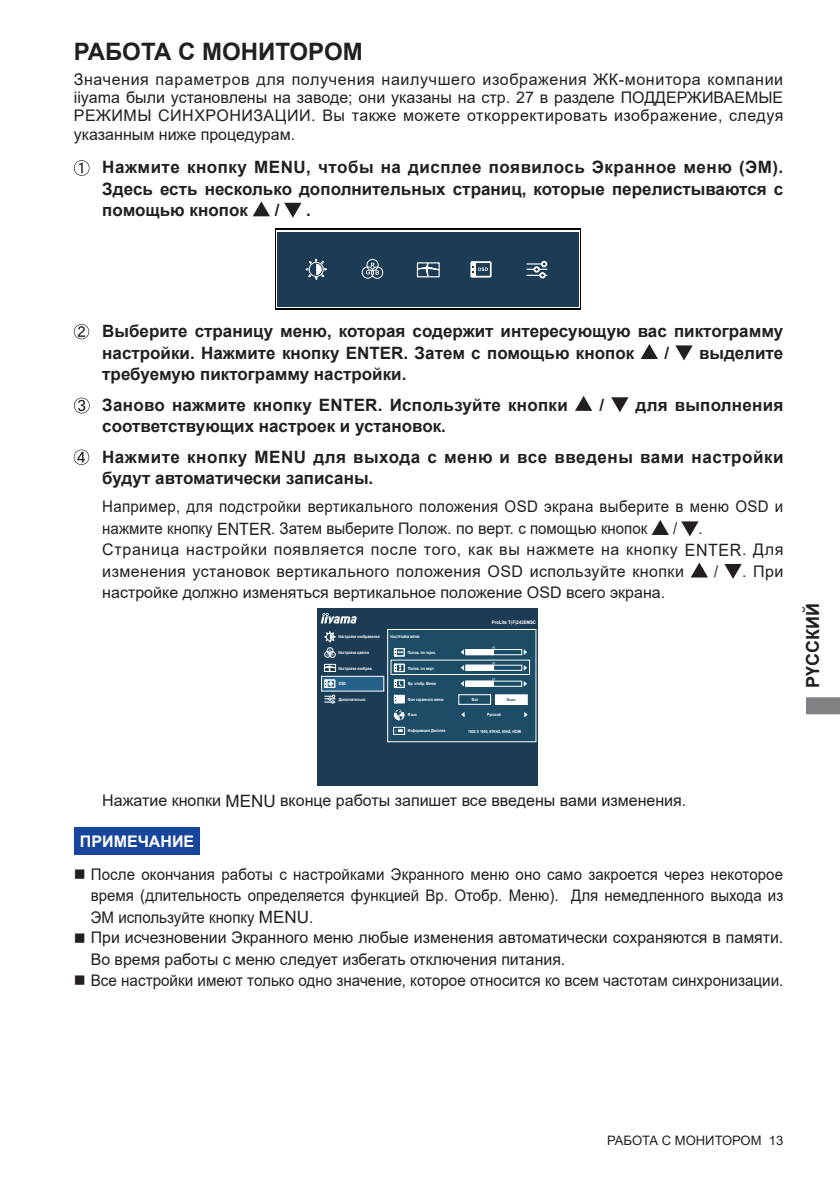
<style>
.page{position:relative;width:840px;height:1191px;background:#fff}
.page>*{position:absolute;margin:0;border:0;box-sizing:border-box;transform-origin:0 0}
.t1{font:700 24px "Arial";color:#231f20}
.t2{font:700 18px "Arial";color:#231f20}
.t3{font:700 17px/21.4px "Arial";color:#231f20}
.t4{font:700 17px/21.8px "Arial";letter-spacing:.03em;color:#231f20}
.t5{font:16px/18.4px "Arial";color:#231f20;text-align:justify}
.t6{font:16px/21.6px "Arial";color:#231f20;text-align:justify;scale:.94 1}
.t7{font:16px/21.2px "Arial";letter-spacing:.025em;color:#231f20;scale:.94 1}
.t8{font:16px "Arial";color:#231f20;scale:.95 1}
.t9{font:700 16px "Arial";color:#fff}
.t10{font:16px "Arial";color:#231f20;scale:.92 1}
.t11{font:13px "Arial";color:#231f20}
.t12{font:700 4.8px "Arial";color:#fff;scale:.9 1}
.t13{font:700 4.2px "Arial";color:#fff;scale:.8 1}
.t14{font:700 4px "Arial";color:#1d4c67;scale:.8 1}
.s1{font-size:17px}
</style>
<div class="page">
<svg style="left:806px;top:697px;width:33px;height:17px"></svg>
<div style="left:74px;top:827px;width:126px;height:28px;background:#18469d"></div>
<svg style="left:74px;top:160px;width:15px;height:16px"></svg>
<svg style="left:253px;top:201px;width:17px;height:15px"></svg>
<svg style="left:284px;top:203px;width:17px;height:15px"></svg>
<svg style="left:74px;top:324px;width:15px;height:15px"></svg>
<svg style="left:640px;top:344px;width:17px;height:15px"></svg>
<svg style="left:675px;top:345px;width:17px;height:15px"></svg>
<svg style="left:74px;top:398px;width:15px;height:15px"></svg>
<svg style="left:575px;top:396px;width:17px;height:15px"></svg>
<svg style="left:611px;top:397px;width:17px;height:15px"></svg>
<svg style="left:651px;top:520px;width:17px;height:15px"></svg>
<svg style="left:681px;top:521px;width:17px;height:15px"></svg>
<svg style="left:691px;top:562px;width:16px;height:15px"></svg>
<svg style="left:724px;top:564px;width:17px;height:15px"></svg>
<svg style="left:74px;top:449px;width:15px;height:16px"></svg>
<div style="left:275px;top:228px;width:305px;height:82px;background:#030303"></div>
<div style="left:276px;top:230px;width:303px;height:78px;background:linear-gradient(to right,#1b3c54,#1b3c54)"></div>
<div style="left:277px;top:232px;width:301px;height:74px;background:#1b3c54"></div>
<svg style="left:305px;top:258px;width:22px;height:22px"></svg>
<div style="left:366px;top:259px;width:12px;height:12px;border:1px solid #fff;border-radius:50%"></div>
<div style="left:361px;top:266px;width:12px;height:12px;border:1px solid #fff;border-radius:50%"></div>
<div style="left:371px;top:267px;width:12px;height:11px;border:1px solid #fff;border-radius:50%"></div>
<svg style="left:366px;top:263px;width:13px;height:12px"></svg>
<div style="left:475px;top:262px;width:15px;height:14px;border:1px solid #fff"></div>
<div style="left:470px;top:261px;width:21px;height:16px;border:2px solid #fff"></div>
<div style="left:471px;top:262px;width:4px;height:15px;border:1px solid #fff"></div>
<svg style="left:472px;top:266px;width:15px;height:6px"></svg>
<div style="left:540px;top:261px;width:7px;height:6px;border:2px solid #fff;border-radius:50%"></div>
<svg style="left:526px;top:263px;width:20px;height:15px"></svg>
<svg style="left:417px;top:263px;width:22px;height:15px"></svg>
<div style="left:317px;top:608px;width:221px;height:177px;background:#1b3c54"></div>
<div style="left:387px;top:629px;width:148px;height:112px;background:#1d4c67"></div>
<div style="left:387px;top:629px;width:149px;height:113px;border:1px solid #fff"></div>
<svg style="left:320px;top:613px;width:36px;height:10px"></svg>
<div style="left:321px;top:676px;width:62px;height:15px;background:#246087"></div>
<div style="left:321px;top:676px;width:63px;height:15px;border:1px solid #fff"></div>
<div style="left:324px;top:664px;width:11px;height:8px;border:1px solid #fff"></div>
<svg style="left:324px;top:664px;width:11px;height:7px"></svg>
<svg style="left:324px;top:631px;width:11px;height:26px"></svg>
<div style="left:465px;top:649px;width:28px;height:5px;background:#fff"></div>
<div style="left:465px;top:649px;width:56px;height:6px;border:1px solid #fff"></div>
<svg style="left:523px;top:649px;width:4px;height:6px"></svg>
<div style="left:465px;top:665px;width:28px;height:5px;background:#fff"></div>
<div style="left:465px;top:665px;width:57px;height:5px;border:1px solid #fff"></div>
<svg style="left:460px;top:665px;width:4px;height:5px"></svg>
<svg style="left:523px;top:665px;width:4px;height:5px"></svg>
<div style="left:465px;top:681px;width:28px;height:5px;background:#fff"></div>
<div style="left:465px;top:681px;width:56px;height:5px;border:1px solid #fff"></div>
<svg style="left:523px;top:681px;width:3px;height:5px"></svg>
<div style="left:394px;top:648px;width:10px;height:8px;border:1px solid #fff"></div>
<svg style="left:394px;top:648px;width:8px;height:8px"></svg>
<div style="left:394px;top:663px;width:10px;height:9px;border:1px solid #fff"></div>
<svg style="left:394px;top:664px;width:7px;height:7px"></svg>
<div style="left:394px;top:679px;width:10px;height:9px;border:1px solid #fff"></div>
<svg style="left:394px;top:680px;width:7px;height:7px"></svg>
<svg style="left:393px;top:709px;width:11px;height:11px"></svg>
<svg style="left:524px;top:712px;width:3px;height:5px"></svg>
<div style="left:324px;top:679px;width:11px;height:9px;border:1px solid #fff"></div>
<svg style="left:325px;top:680px;width:8px;height:7px"></svg>
<svg style="left:324px;top:694px;width:11px;height:9px"></svg>
<svg style="left:394px;top:695px;width:10px;height:8px"></svg>
<div style="left:458px;top:694px;width:32px;height:10px;border:1px solid #fff"></div>
<div style="left:495px;top:695px;width:32px;height:9px;background:#fff"></div>
<div style="left:495px;top:694px;width:32px;height:10px;border:1px solid #fff"></div>
<div style="left:390px;top:660px;width:139px;height:15px;border:1px solid #fff"></div>
<div style="left:393px;top:727px;width:12px;height:7px;border:1px solid #fff"></div>
<svg style="left:395px;top:729px;width:7px;height:3px"></svg>
<h1 class="t1" style="left:74px;top:35px;width:290px">РАБОТА С МОНИТОРОМ</h1>
<p class="t5" style="left:74px;top:70px;width:710px">Значения параметров для получения наилучшего изображения ЖК-монитора компании iiyama были установлены на заводе; они указаны на стр. 27 в разделе ПОДДЕРЖИВАЕМЫЕ РЕЖИМЫ СИНХРОНИЗАЦИИ. Вы также можете откорректировать изображение, следуя указанным ниже процедурам.</p>
<p class="t3" style="left:102px;top:157px;width:682px;text-align:justify">Нажмите кнопку MENU, чтобы на дисплее появилось Экранное меню (ЭМ).<br>Здесь есть несколько дополнительных страниц, которые перелистываются с помощью кнопок</p>
<p class="t3" style="left:274px;top:200px;width:6px">/</p>
<p class="t3" style="left:306px;top:200px;width:6px">.</p>
<p class="t3" style="left:102px;top:321px;width:682px">Выберите страницу меню, которая содержит интересующую вас пиктограмму настройки. Нажмите кнопку ENTER. Затем с помощью кнопок</p>
<p class="t3" style="left:664px;top:342px;width:6px">/</p>
<p class="t3" style="left:698px;top:342px;width:86px">выделите</p>
<p class="t3" style="left:102px;top:359px;width:467px;line-height:30.8px">требуемую пиктограмму настройки.<br>Заново нажмите кнопку ENTER. Используйте кнопки</p>
<p class="t3" style="left:102px;top:415px;width:345px">соответствующих настроек и установок.</p>
<p class="t3" style="left:599px;top:394px;width:6px">/</p>
<p class="t3" style="left:635px;top:394px;width:149px">для выполнения</p>
<p class="t4" style="left:102px;top:446px;width:682px">Нажмите кнопку MENU для выхода с меню и все введены вами настройки будут автоматически записаны.</p>
<p class="t6" style="left:102px;top:496px;width:725px">Например, для подстройки вертикального положения OSD экрана выберите в меню OSD и нажмите кнопку <span class="s1">ENTER</span>. Затем выберите Полож. по верт. с помощью кнопок</p>
<p class="t10" style="left:672px;top:518px;width:6px">/</p>
<p class="t7" style="left:102px;top:518px;width:725px;text-indent:596px">.<br>Страница настройки появляется после того, как вы нажмете на кнопку <span class="s1">ENTER</span>. Для изменения установок вертикального положения OSD используйте кнопки</p>
<p class="t10" style="left:713px;top:560px;width:6px">/</p>
<p class="t5" style="left:741px;top:562px;width:43px">. При</p>
<p class="t5" style="left:102px;top:582px;width:564px">настройке должно изменяться вертикальное положение OSD всего экрана.</p>
<p class="t13" style="left:338px;top:634px;width:53px">Настройка изображения</p>
<p class="t13" style="left:338px;top:665px;width:44px">Настройки изображ.</p>
<p class="t13" style="left:338px;top:649px;width:40px">Настройка цветов</p>
<p class="t13" style="left:338px;top:681px;width:11px">OSD</p>
<p class="t13" style="left:338px;top:696px;width:35px">Дополнительно</p>
<p class="t12" style="left:491px;top:619px;width:51px">ProLite T(F)2438MSC</p>
<p class="t13" style="left:390px;top:634px;width:38px">НАСТРОЙКИ МЕНЮ</p>
<p class="t13" style="left:407px;top:649px;width:37px">Полож. по гориз.</p>
<p class="t13" style="left:408px;top:665px;width:34px">Полож. по верт.</p>
<p class="t13" style="left:408px;top:680px;width:36px">Вр. отобр. Меню</p>
<p class="t13" style="left:408px;top:711px;width:12px">Язык</p>
<p class="t13" style="left:487px;top:712px;width:19px">Русский</p>
<p class="t13" style="left:471px;top:696px;width:9px">Вкл</p>
<p class="t14" style="left:506px;top:696px;width:12px">Выкл</p>
<p class="t13" style="left:408px;top:696px;width:46px">Фон экранного меню</p>
<p class="t13" style="left:407px;top:727px;width:48px">Информация Дисплея</p>
<p class="t13" style="left:468px;top:728px;width:68px">1920 X 1080, 67KHZ, 60HZ, HDMI</p>
<p class="t2" style="left:799px;top:688px;width:86px;rotate:-90deg">РҮССКИЙ</p>
<p class="t5" style="left:102px;top:791px;width:585px">Нажатие кнопки <span class="s1">MENU</span> вконце работы запишет все введены вами изменения.</p>
<p class="t9" style="left:80px;top:830px;width:116px">ПРИМЕЧАНИЕ</p>
<p class="t6" style="left:91px;top:863px;width:737px;text-indent:-17px">■ После окончания работы с настройками Экранного меню оно само закроется через некоторое время (длительность определяется функцией Вр. Oтобр. Меню). Для немедленного выхода из ЭМ используйте кнопку <span class="s1">MENU</span>.</p>
<p class="t5" style="left:91px;top:927px;width:693px;line-height:21.2px;text-indent:-17px">■ При исчезновении Экранного меню любые изменения автоматически сохраняются в памяти.<br>Во время работы с меню следует избегать отключения питания.</p>
<p class="t8" style="left:74px;top:969px;width:748px">■ Все настройки имеют только одно значение, которое относится ко всем частотам синхронизации.</p>
<p class="t11" style="left:606px;top:1131px;width:177px">РАБОТА С МОНИТОРОМ 13</p>
</div>
